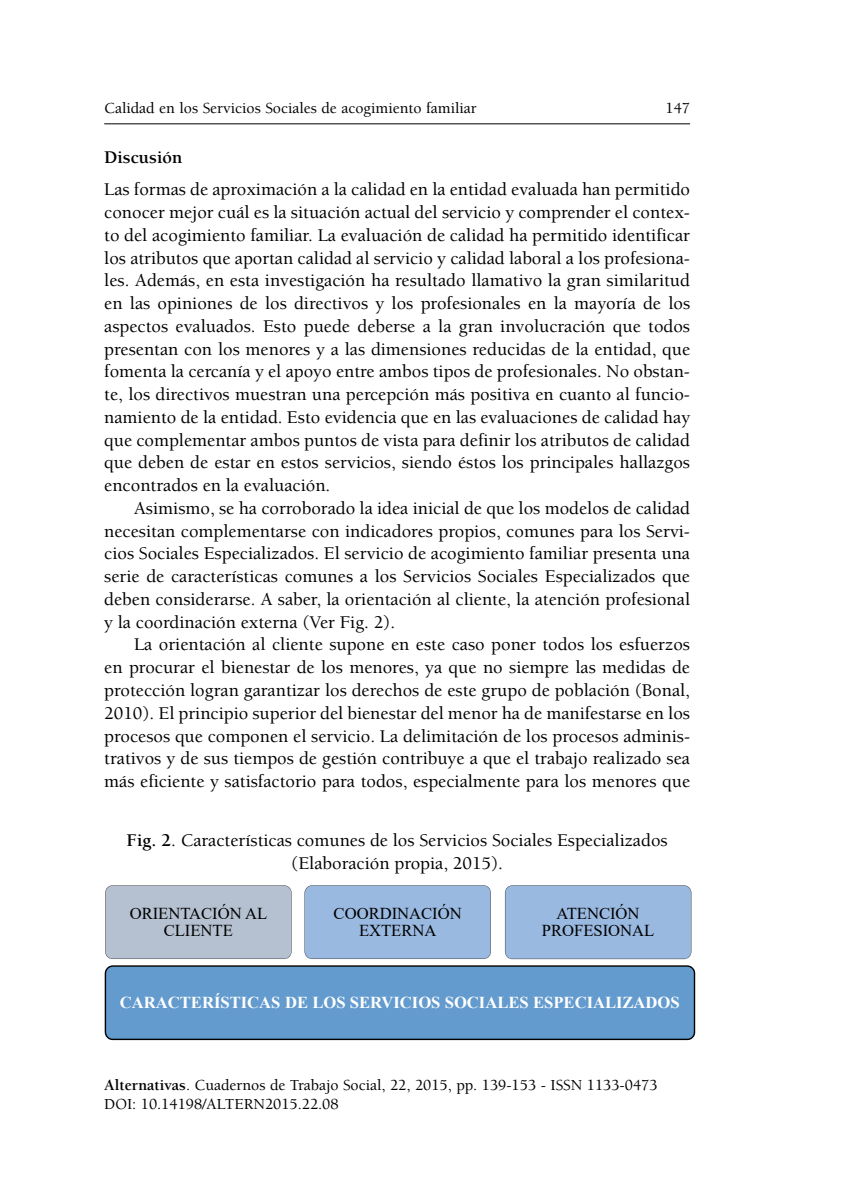
<style>
.page{position:relative;width:844px;height:1191px;background:#fff}
.page>*{position:absolute;margin:0;border:0;box-sizing:border-box;transform-origin:0 0}
.t1{font:500 18.38px/22.8px "Berkeley";color:#000;text-align:justify}
.t2{font:700 18.38px "Berkeley";color:#000}
.t3{font:16.62px/17.2px "Times New Roman";color:#000;text-align:center}
.t4{font:700 16.62px "Times New Roman";color:#fff}
.t5{font:500 15.75px/18.9px "Berkeley";color:#000}
.s1{font-weight:700}
</style>
<div class="page">
<hr style="left:104px;top:123px;width:586px;height:1px;background:#000">
<div style="left:105px;top:965px;width:590px;height:75px;background:#639bce"></div>
<div style="left:105px;top:885px;width:186px;height:74px;background:#b5c1d0"></div>
<div style="left:304px;top:885px;width:186px;height:74px;background:#9ab9e0"></div>
<div style="left:505px;top:885px;width:186px;height:74px;background:#9ab9e0"></div>
<p class="t5" style="left:104px;top:99px;width:374px">Calidad en los Servicios Sociales de acogimiento familiar</p>
<p class="t5" style="left:665px;top:99px;width:26px">147</p>
<p class="t2" style="left:104px;top:147px;width:79px">Discusión</p>
<p class="t1" style="left:104px;top:179px;width:587px">Las formas de aproximación a la calidad en la entidad evaluada han permitido conocer mejor cuál es la situación actual del servicio y comprender el contex&shy;to del acogimiento familiar. La evaluación de calidad ha permitido identificar los atributos que aportan calidad al servicio y calidad laboral a los profesiona&shy;les. Además, en esta investigación ha resultado llamativo la gran similaritud en las opiniones de los directivos y los profesionales en la mayoría de los aspectos evaluados. Esto puede deberse a la gran involucración que todos presentan con los menores y a las dimensiones reducidas de la entidad, que fomenta la cercanía y el apoyo entre ambos tipos de profesionales. No obstan&shy;te, los directivos muestran una percepción más positiva en cuanto al funcio&shy;namiento de la entidad. Esto evidencia que en las evaluaciones de calidad hay que complementar ambos puntos de vista para definir los atributos de calidad que deben de estar en estos servicios, siendo éstos los principales hallazgos encontrados en la evaluación.</p>
<p class="t1" style="left:104px;top:497px;width:587px;text-indent:30px">Asimismo, se ha corroborado la idea inicial de que los modelos de calidad necesitan complementarse con indicadores propios, comunes para los Servi&shy;cios Sociales Especializados. El servicio de acogimiento familiar presenta una serie de características comunes a los Servicios Sociales Especializados que deben considerarse. A saber, la orientación al cliente, la atención profesional y la coordinación externa (Ver Fig. 2).</p>
<p class="t1" style="left:104px;top:633px;width:587px;text-indent:30px">La orientación al cliente supone en este caso poner todos los esfuerzos en procurar el bienestar de los menores, ya que no siempre las medidas de protección logran garantizar los derechos de este grupo de población (Bonal, 2010). El principio superior del bienestar del menor ha de manifestarse en los procesos que componen el servicio. La delimitación de los procesos adminis&shy;trativos y de sus tiempos de gestión contribuye a que el trabajo realizado sea más eficiente y satisfactorio para todos, especialmente para los menores que</p>
<p class="t1" style="left:127px;top:829px;width:542px;text-align:center"><span class="s1">Fig. 2</span>. Características comunes de los Servicios Sociales Especializados (Elaboración propia, 2015).</p>
<p class="t3" style="left:130px;top:904px;width:139px">ORIENTACIÓN AL<br>CLIENTE</p>
<p class="t3" style="left:333px;top:904px;width:130px">COORDINACIÓN<br>EXTERNA</p>
<p class="t3" style="left:541px;top:904px;width:114px">ATENCIÓN<br>PROFESIONAL</p>
<p class="t4" style="left:120px;top:990px;width:561px">CARACTERÍSTICAS DE LOS SERVICIOS SOCIALES ESPECIALIZADOS</p>
<p class="t5" style="left:104px;top:1075px;width:554px"><span class="s1">Alternativas</span>. Cuadernos de Trabajo Social, 22, 2015, pp. 139-153 - ISSN 1133-0473<br>DOI: 10.14198/ALTERN2015.22.08</p>
</div>
